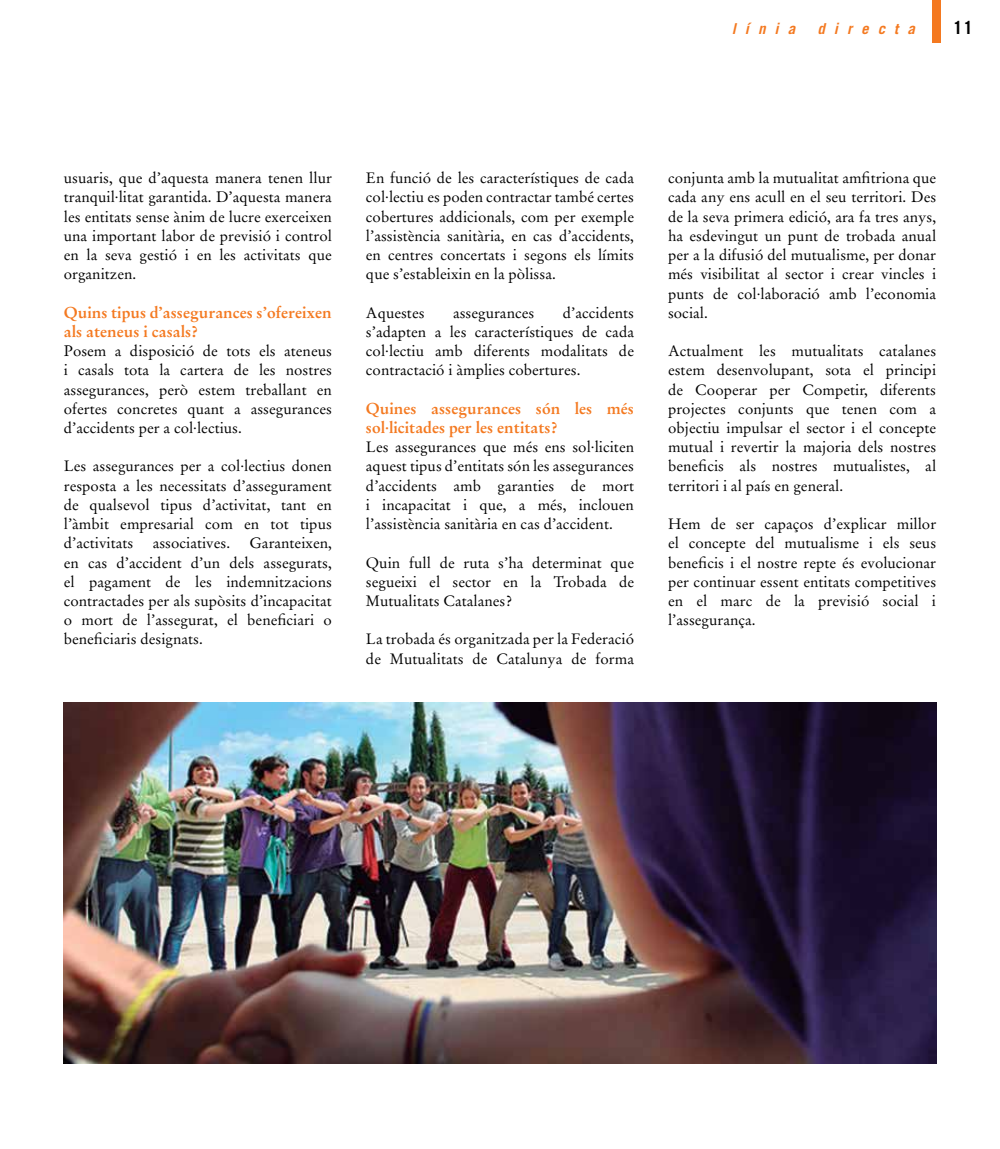
<style>
.page{position:relative;width:1000px;height:1149px;background:#fff}
.page>*{position:absolute;margin:0;border:0;box-sizing:border-box;transform-origin:0 0}
.t1{font:700 18px "Trade Gothic LT Std";color:#000}
.t2{font:700 15.75px/19.2px "Stempel Garamond LT Std";color:#f47920}
.t3{font:15px/19.2px "Stempel Garamond LT Std";color:#000;text-align:justify}
.t4{font:italic 700 15px "Trade Gothic LT Std";letter-spacing:.6em;color:#f47920}
</style>
<div class="page">
<div style="left:931px;top:0;width:9px;height:43px;background:#f47920"></div>
<img style="left:64px;top:702px;width:871px;height:361px">
<p class="t4" style="left:731px;top:19px;width:65px">línia</p>
<p class="t4" style="left:817px;top:19px;width:99px">directa</p>
<p class="t1" style="left:952px;top:16px;width:22px">11</p>
<p class="t3" style="left:64px;top:168px;width:269px">usuaris, que d’aquesta manera tenen llur tranquil·litat garantida. D’aquesta manera les entitats sense ànim de lucre exerceixen una important labor de previsió i control en la seva gestió i en les activitats que organitzen.</p>
<p class="t2" style="left:64px;top:302px;width:269px">Quins tipus d’assegurances s’ofereixen als ateneus i casals?</p>
<p class="t3" style="left:64px;top:341px;width:269px">Posem a disposició de tots els ateneus i casals tota la cartera de les nostres assegurances, però estem treballant en ofertes concretes quant a assegurances d’accidents per a col·lectius.</p>
<p class="t3" style="left:64px;top:456px;width:269px">Les assegurances per a col·lectius donen resposta a les necessitats d’assegurament de qualsevol tipus d’activitat, tant en l’àmbit empresarial com en tot tipus d’activitats</p>
<p class="t3" style="left:64px;top:533px;width:269px;text-indent:185px">Garanteixen, en cas d’accident d’un dels assegurats, el pagament de les indemnitzacions contractades per als supòsits d’incapacitat o mort de l’assegurat, el beneficiari o beneficiaris designats.</p>
<p class="t3" style="left:153px;top:533px;width:79px">associatives.</p>
<p class="t3" style="left:366px;top:168px;width:269px">En funció de les característiques de cada col·lectiu es poden contractar també certes cobertures addicionals, com per exemple l’assistència sanitària, en cas d’accidents, en centres concertats i segons els límits que s’estableixin en la pòlissa.</p>
<p class="t3" style="left:366px;top:303px;width:60px">Aquestes</p>
<p class="t3" style="left:453px;top:303px;width:83px">assegurances</p>
<p class="t3" style="left:366px;top:303px;width:269px;text-indent:197px">d’accidents s’adapten a les característiques de cada col·lectiu amb diferents modalitats de contractació i àmplies cobertures.</p>
<p class="t2" style="left:366px;top:398px;width:269px">Quines assegurances són les més sol·licitades per les entitats?</p>
<p class="t3" style="left:366px;top:437px;width:269px">Les assegurances que més ens sol·liciten aquest tipus d’entitats són les assegurances d’accidents amb garanties de mort i incapacitat i que, a més, inclouen l’assistència sanitària en cas d’accident.</p>
<p class="t3" style="left:366px;top:552px;width:269px">Quin full de ruta s’ha determinat que segueixi el sector en la Trobada de Mutualitats Catalanes?</p>
<p class="t3" style="left:366px;top:629px;width:269px">La trobada és organitzada per la Federació de Mutualitats de Catalunya de forma</p>
<p class="t3" style="left:668px;top:168px;width:269px">conjunta amb la mutualitat amfitriona que cada any ens acull en el seu territori. Des de la seva primera edició, ara fa tres anys, ha esdevingut un punt de trobada anual per a la difusió del mutualisme, per donar més visibilitat al sector i crear vincles i punts de col·laboració amb l’economia social.</p>
<p class="t3" style="left:668px;top:341px;width:269px">Actualment les mutualitats catalanes estem desenvolupant, sota el principi de Cooperar per Competir, diferents projectes conjunts que tenen com a objectiu impulsar el sector i el concepte mutual i revertir la majoria dels nostres beneficis als nostres mutualistes, al territori i al país en general.</p>
<p class="t3" style="left:668px;top:514px;width:269px">Hem de ser capaços d’explicar millor el concepte del mutualisme i els seus beneficis i el nostre repte és evolucionar per continuar essent entitats competitives en el marc de la previsió social i l’assegurança.</p>
</div>
